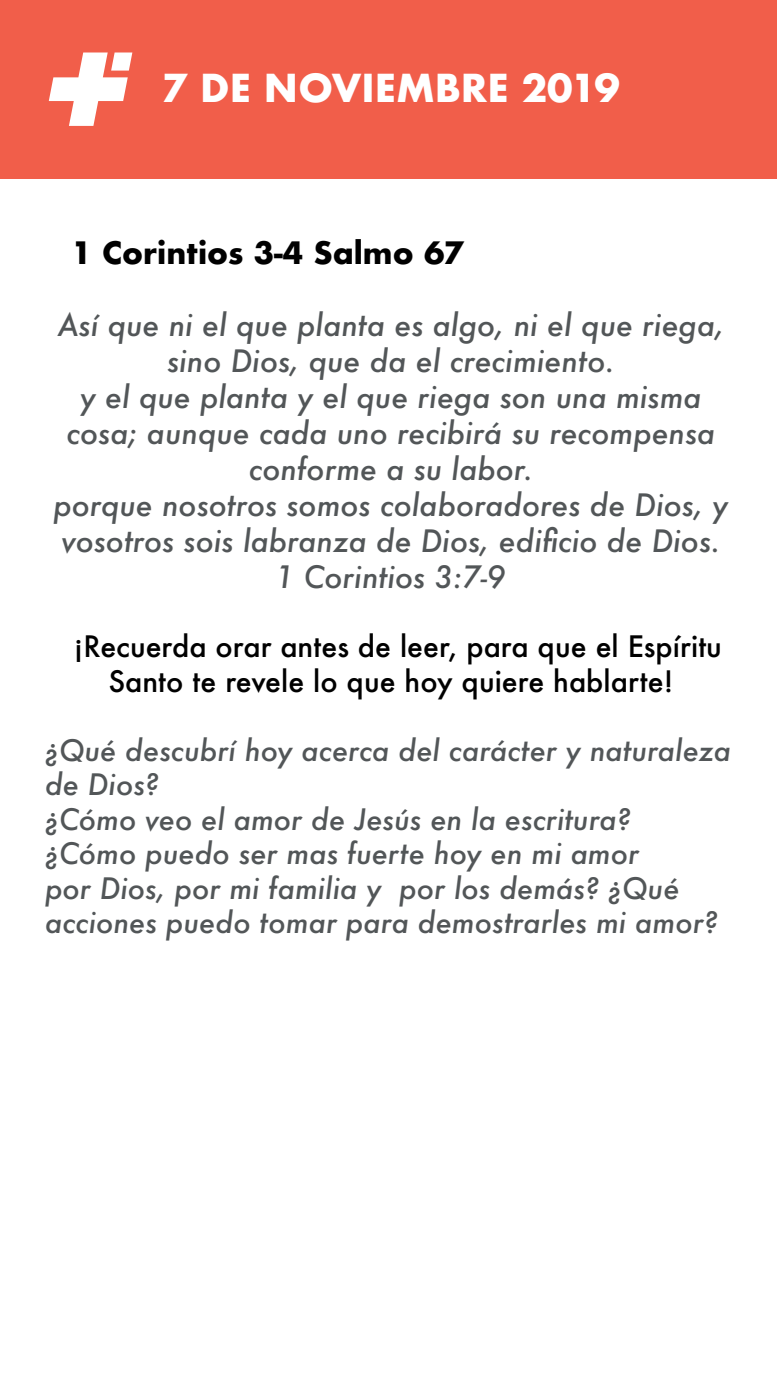
<style>
.page{position:relative;width:777px;height:1380px;background:#fff}
.page>*{position:absolute;margin:0;border:0;box-sizing:border-box;transform-origin:0 0}
.t1{font:700 37.5px "Futura";color:#fff}
.t2{font:italic 500 30px/36px "Futura";color:#525658;text-align:center}
.t3{font:700 30px "Futura";color:#000}
.t4{font:italic 500 28.75px/34.5px "Futura";color:#525658}
.t5{font:500 28.75px/34.5px "Futura";color:#000;text-align:center}
</style>
<div class="page">
<div style="left:0;top:0;width:776px;height:178px;background:#f15e4a"></div>
<svg style="left:49px;top:52px;width:83px;height:74px"></svg>
<p class="t1" style="left:162px;top:61px;width:459px">7 DE NOVIEMBRE 2019</p>
<p class="t3" style="left:72px;top:231px;width:394px">1 Corintios 3-4 Salmo 67</p>
<p class="t2" style="left:57px;top:307px;width:668px">Así que ni el que planta es algo, ni el que riega, sino Dios, que da el crecimiento.</p>
<p class="t2" style="left:66px;top:379px;width:650px">y el que planta y el que riega son una misma cosa; aunque cada uno recibirá su recompensa conforme a su labor.</p>
<p class="t2" style="left:53px;top:487px;width:676px;text-align:left">porque nosotros somos colaboradores de Dios, y vosotros sois labranza de Dios, edificio de Dios.</p>
<p class="t2" style="left:276px;top:559px;width:231px">1 Corintios 3:7-9</p>
<p class="t5" style="left:74px;top:629px;width:649px">¡Recuerda orar antes de leer, para que el Espíritu<br>Santo te revele lo que hoy quiere hablarte!</p>
<p class="t4" style="left:45px;top:733px;width:687px">¿Qué descubrí hoy acerca del carácter y naturaleza de Dios?</p>
<p class="t4" style="left:45px;top:802px;width:587px">¿Cómo veo el amor de Jesús en la escritura?</p>
<p class="t4" style="left:45px;top:836px;width:674px">¿Cómo puedo ser mas fuerte hoy en mi amor<br>por Dios, por mi familia y por los demás? ¿Qué acciones puedo tomar para demostrarles mi amor?</p>
</div>
